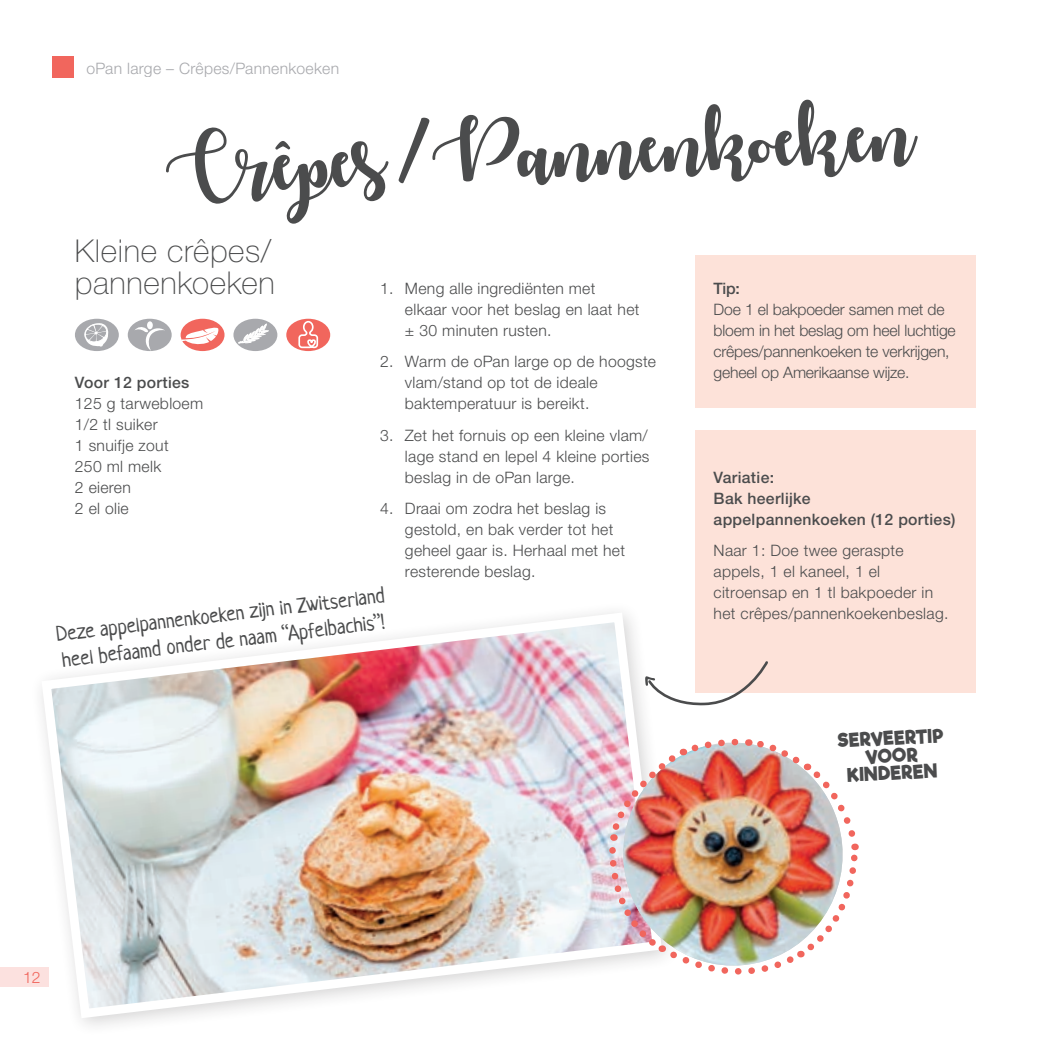
<style>
.page{position:relative;width:1041px;height:1041px;background:#fff}
.page>*{position:absolute;margin:0;border:0;box-sizing:border-box;transform-origin:0 0}
.t1{font:70px "Autumnin November";color:#4b4c4d}
.t2{font:100 31.5px/31.5px "Helvetica Neue LTW1 G";letter-spacing:.02em;color:#4b4c4d}
.t3{font:21px/26.2px "Neucha";color:#4b4c4d}
.t4{font:700 18.38px/17.5px "Riffic";color:#4b4c4d;text-align:center;scale:.95 1}
.t5{font:300 15.75px/21px "Helvetica Neue LTW1 G";letter-spacing:.02em;color:#4b4c4d}
.t6{font:300 15.75px/21px "Helvetica Neue LTW1 G";letter-spacing:-.01em;color:#4b4c4d}
.t7{font:500 15.75px/21px "Helvetica Neue LTW1 G";letter-spacing:.02em;color:#4b4c4d}
.t8{font:300 15.75px "Helvetica Neue LTW1 G";letter-spacing:.02em;color:#a8a9ad}
.t9{font:300 15.75px "Helvetica Neue LTW1 G";color:#f1665d}
</style>
<div class="page">
<div style="left:0;top:967px;width:49px;height:20px;background:#fce1df"></div>
<div style="left:52px;top:56px;width:22px;height:22px;background:#f1665d"></div>
<div style="left:128px;top:319px;width:44px;height:32px;background:#a8a9ad;border-radius:50%"></div>
<div style="left:147px;top:321px;width:6px;height:8px;background:#fff;border-radius:50%"></div>
<svg style="left:134px;top:326px;width:31px;height:25px"></svg>
<div style="left:233px;top:319px;width:44px;height:32px;background:#a8a9ad;border-radius:50%"></div>
<svg style="left:238px;top:323px;width:31px;height:20px"></svg>
<div style="left:286px;top:319px;width:44px;height:32px;background:#f1665d;border-radius:50%"></div>
<svg style="left:298px;top:320px;width:21px;height:29px"></svg>
<div style="left:75px;top:319px;width:44px;height:32px;background:#a8a9ad;border-radius:50%"></div>
<svg style="left:83px;top:323px;width:26px;height:25px"></svg>
<div style="left:181px;top:319px;width:43px;height:32px;background:#f1665d;border-radius:50%"></div>
<svg style="left:181px;top:327px;width:38px;height:18px"></svg>
<div style="left:30px;top:600px;width:651px;height:437px;background:#fff"></div>
<img style="left:37px;top:612px;width:608px;height:411px">
<img style="left:606px;top:735px;width:253px;height:246px">
<div style="left:695px;top:430px;width:281px;height:263px;background:#fdddd3"></div>
<div style="left:695px;top:255px;width:281px;height:153px;background:#fdddd3"></div>
<svg style="left:645px;top:661px;width:123px;height:45px"></svg>
<p class="t8" style="left:86px;top:58px;width:254px">oPan large – Crêpes/Pannenkoeken</p>
<h1 class="t1" style="left:163px;top:132px;width:751px;rotate:-3deg">Crêpes /Pannenkoeken</h1>
<h2 class="t2" style="left:75px;top:235px;width:201px">Kleine crêpes/ pannenkoeken</h2>
<p class="t7" style="left:75px;top:372px;width:116px">Voor 12 porties</p>
<p class="t5" style="left:75px;top:393px;width:130px">125 g tarwebloem<br>1/2 tl suiker<br>1 snuifje zout<br>250 ml melk<br>2 eieren<br>2 el olie</p>
<p class="t5" style="left:405px;top:277px;width:236px;text-indent:-25px">1. Meng alle ingrediënten met elkaar voor het beslag en laat het ± 30 minuten rusten.</p>
<p class="t5" style="left:405px;top:351px;width:253px;text-indent:-25px">2. Warm de oPan large op de hoogste vlam/stand op tot de ideale baktemperatuur is bereikt.</p>
<p class="t5" style="left:405px;top:424px;width:246px;text-align:justify;text-indent:-25px">3. Zet het fornuis op een kleine vlam/ lage stand en lepel 4 kleine porties beslag in de oPan large.</p>
<p class="t5" style="left:405px;top:498px;width:222px;text-indent:-25px">4. Draai om zodra het beslag is gestold, en bak verder tot het geheel gaar is. Herhaal met het resterende beslag.</p>
<h3 class="t3" style="left:55px;top:622px;width:332px;rotate:-7deg">Deze appelpannenkoeken zijn in Zwitserland heel befaamd onder de naam “Apfelbachis”!</h3>
<p class="t7" style="left:713px;top:277px;width:28px">Tip:</p>
<p class="t6" style="left:713px;top:298px;width:244px">Doe 1 el bakpoeder samen met de bloem in het beslag om heel luchtige crêpes/pannenkoeken te verkrijgen, geheel op Amerikaanse wijze.</p>
<p class="t7" style="left:713px;top:466px;width:243px">Variatie:<br>Bak heerlijke appelpannenkoeken (12 porties)</p>
<p class="t5" style="left:713px;top:540px;width:236px">Naar 1: Doe twee geraspte appels, 1 el kaneel, 1 el citroensap en 1 tl bakpoeder in het crêpes/pannenkoekenbeslag.</p>
<p class="t4" style="left:837px;top:732px;width:113px;rotate:-3deg">SERVEERTIP<br>VOOR<br>KINDEREN</p>
<p class="t9" style="left:23px;top:968px;width:19px">12</p>
</div>
